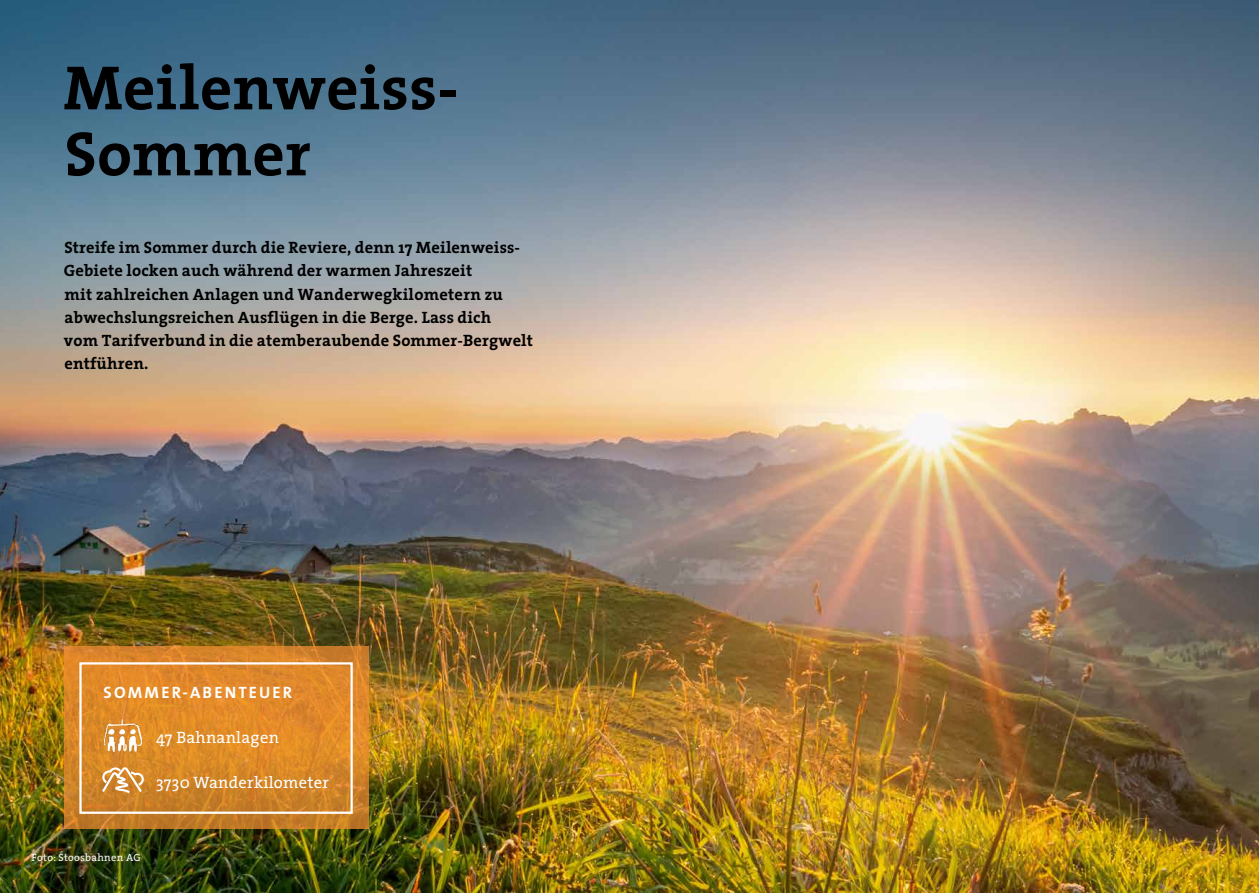
<style>
.page{position:relative;width:1259px;height:893px;background:#fff}
.page>*{position:absolute;margin:0;border:0;box-sizing:border-box;transform-origin:0 0}
.t1{font:700 63px/66px "The Serif";letter-spacing:.005em;color:#000}
.t2{font:700 16.5px/23.2px "The Serif";letter-spacing:.01em;color:#000}
.t3{font:16.5px "The Serif";letter-spacing:.015em;color:#fff}
.t4{font:700 16.5px "The Sans Os F";letter-spacing:.135em;color:#fff}
.t5{font:10.5px "The Serif";letter-spacing:.03em;color:#fff}
</style>
<div class="page">
<img style="left:0;top:0;width:1259px;height:893px">
<svg style="left:64px;top:646px;width:304px;height:183px;background:#d88628"></svg>
<svg style="left:100px;top:766px;width:46px;height:30px"></svg>
<img style="left:103px;top:719px;width:41px;height:34px">
<div style="left:79px;top:662px;width:274px;height:152px;border:2px solid #fff"></div>
<h1 class="t1" style="left:63px;top:53px;width:397px">Meilenweiss-<br>Sommer</h1>
<p class="t2" style="left:64px;top:236px;width:471px">Streife im Sommer durch die Reviere, denn 17 Meilenweiss-Gebiete locken auch während der warmen Jahreszeit<br>mit zahlreichen Anlagen und Wanderwegkilometern zu abwechslungsreichen Ausflügen in die Berge. Lass dich<br>vom Tarifverbund in die atemberaubende Sommer-Bergwelt entführen.</p>
<p class="t4" style="left:104px;top:682px;width:190px">SOMMER-ABENTEUER</p>
<p class="t3" style="left:156px;top:724px;width:124px">47 Bahnanlagen</p>
<p class="t3" style="left:156px;top:769px;width:174px">3730 Wanderkilometer</p>
<p class="t5" style="left:32px;top:849px;width:111px">Foto: Stoosbahnen AG</p>
</div>
